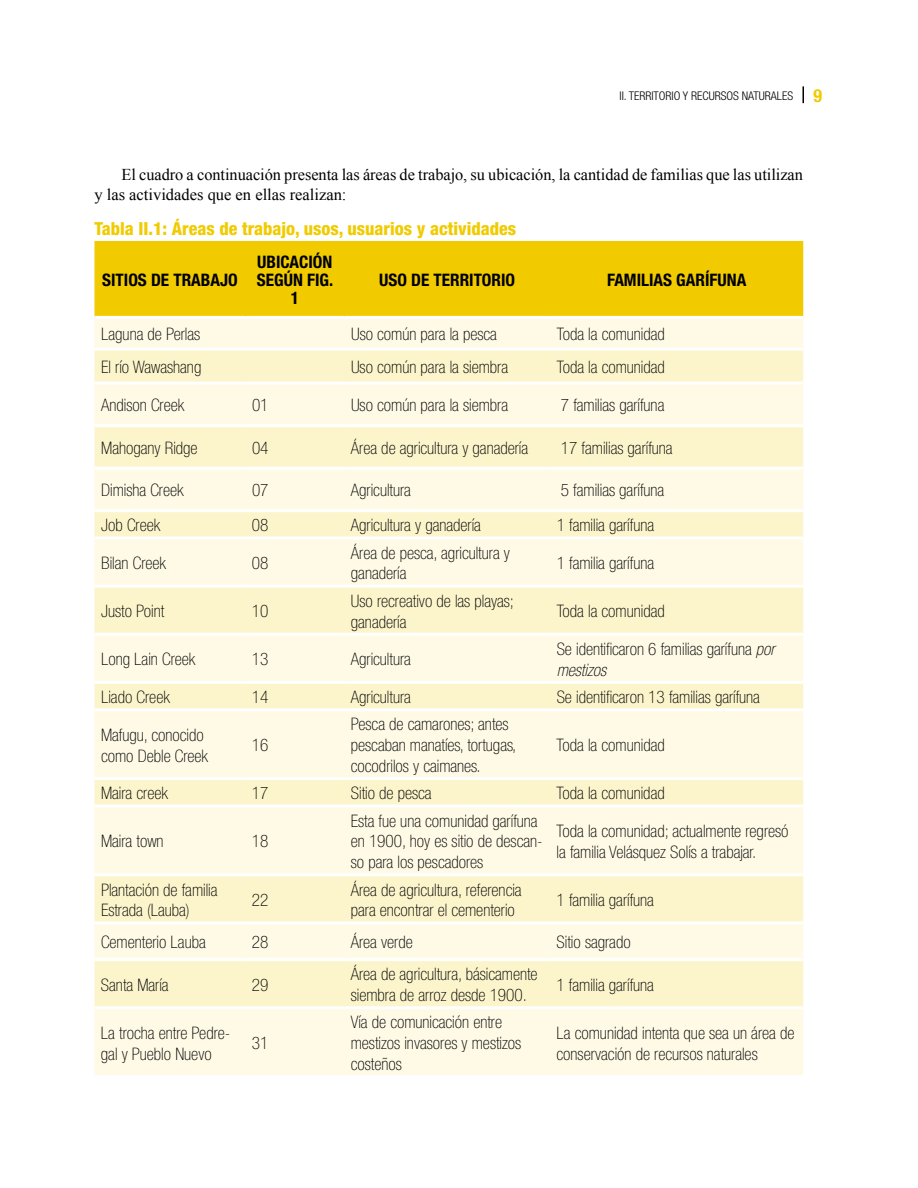
<style>
.page{position:relative;width:918px;height:1188px;background:#fff}
.page>*{position:absolute;margin:0;border:0;box-sizing:border-box;transform-origin:0 0}
.t1{font:800 condensed 18px "Helvetica Neue";color:#f1cb00}
.t2{font:100 condensed 17.25px/20.7px "Helvetica Neue";color:#000}
.t3{font:700 condensed 17.25px "Helvetica Neue";color:#000}
.t4{font:16.5px/19.8px "Times New Roman";color:#000}
.t5{font:300 condensed 12px "Helvetica Neue";color:#000}
.s1{font-weight:700;font-size:18px;color:#f1cb00}
.s2{font-style:italic}
</style>
<div class="page">
<svg style="left:802px;top:86px;width:2px;height:17px"></svg>
<div style="left:94px;top:241px;width:709px;height:75px;background:#f1cb00"></div>
<div style="left:94px;top:319px;width:709px;height:756px;background:#fefae6"></div>
<svg style="left:94px;top:351px;width:709px;height:655px;background:#fdf7da"></svg>
<hr style="left:94px;top:348px;width:151px;height:3px;background:#fff">
<hr style="left:245px;top:348px;width:99px;height:3px;background:#fff">
<hr style="left:344px;top:348px;width:206px;height:3px;background:#fff">
<hr style="left:550px;top:348px;width:253px;height:3px;background:#fff">
<hr style="left:94px;top:382px;width:151px;height:3px;background:#fff">
<hr style="left:245px;top:382px;width:99px;height:3px;background:#fff">
<hr style="left:344px;top:382px;width:206px;height:3px;background:#fff">
<hr style="left:550px;top:382px;width:253px;height:3px;background:#fff">
<hr style="left:94px;top:424px;width:151px;height:3px;background:#fff">
<hr style="left:245px;top:424px;width:99px;height:3px;background:#fff">
<hr style="left:344px;top:424px;width:206px;height:3px;background:#fff">
<hr style="left:550px;top:424px;width:253px;height:3px;background:#fff">
<hr style="left:94px;top:467px;width:151px;height:3px;background:#fff">
<hr style="left:245px;top:467px;width:99px;height:3px;background:#fff">
<hr style="left:344px;top:467px;width:206px;height:3px;background:#fff">
<hr style="left:550px;top:467px;width:253px;height:3px;background:#fff">
<hr style="left:94px;top:509px;width:151px;height:3px;background:#fff">
<hr style="left:245px;top:509px;width:99px;height:3px;background:#fff">
<hr style="left:344px;top:509px;width:206px;height:3px;background:#fff">
<hr style="left:550px;top:509px;width:253px;height:3px;background:#fff">
<hr style="left:94px;top:537px;width:151px;height:3px;background:#fff">
<hr style="left:245px;top:537px;width:99px;height:3px;background:#fff">
<hr style="left:344px;top:537px;width:206px;height:3px;background:#fff">
<hr style="left:550px;top:537px;width:253px;height:3px;background:#fff">
<hr style="left:94px;top:585px;width:151px;height:3px;background:#fff">
<hr style="left:245px;top:585px;width:99px;height:3px;background:#fff">
<hr style="left:344px;top:585px;width:206px;height:3px;background:#fff">
<hr style="left:550px;top:585px;width:253px;height:3px;background:#fff">
<hr style="left:94px;top:633px;width:151px;height:3px;background:#fff">
<hr style="left:245px;top:633px;width:99px;height:3px;background:#fff">
<hr style="left:344px;top:633px;width:206px;height:3px;background:#fff">
<hr style="left:550px;top:633px;width:253px;height:3px;background:#fff">
<hr style="left:94px;top:681px;width:151px;height:3px;background:#fff">
<hr style="left:245px;top:681px;width:99px;height:3px;background:#fff">
<hr style="left:344px;top:681px;width:206px;height:3px;background:#fff">
<hr style="left:550px;top:681px;width:253px;height:3px;background:#fff">
<hr style="left:94px;top:708px;width:151px;height:3px;background:#fff">
<hr style="left:245px;top:708px;width:99px;height:3px;background:#fff">
<hr style="left:344px;top:708px;width:206px;height:3px;background:#fff">
<hr style="left:550px;top:708px;width:253px;height:3px;background:#fff">
<hr style="left:94px;top:777px;width:151px;height:3px;background:#fff">
<hr style="left:245px;top:777px;width:99px;height:3px;background:#fff">
<hr style="left:344px;top:777px;width:206px;height:3px;background:#fff">
<hr style="left:550px;top:777px;width:253px;height:3px;background:#fff">
<hr style="left:94px;top:873px;width:151px;height:3px;background:#fff">
<hr style="left:245px;top:873px;width:99px;height:3px;background:#fff">
<hr style="left:344px;top:873px;width:206px;height:3px;background:#fff">
<hr style="left:550px;top:873px;width:253px;height:3px;background:#fff">
<hr style="left:94px;top:921px;width:151px;height:3px;background:#fff">
<hr style="left:245px;top:921px;width:99px;height:3px;background:#fff">
<hr style="left:344px;top:921px;width:206px;height:3px;background:#fff">
<hr style="left:550px;top:921px;width:253px;height:3px;background:#fff">
<hr style="left:94px;top:958px;width:151px;height:3px;background:#fff">
<hr style="left:245px;top:958px;width:99px;height:3px;background:#fff">
<hr style="left:344px;top:958px;width:206px;height:3px;background:#fff">
<hr style="left:550px;top:958px;width:253px;height:3px;background:#fff">
<hr style="left:94px;top:804px;width:151px;height:3px;background:#fff">
<hr style="left:245px;top:804px;width:99px;height:3px;background:#fff">
<hr style="left:344px;top:804px;width:206px;height:3px;background:#fff">
<hr style="left:550px;top:804px;width:253px;height:3px;background:#fff">
<hr style="left:94px;top:1006px;width:151px;height:3px;background:#fff">
<hr style="left:245px;top:1006px;width:99px;height:3px;background:#fff">
<hr style="left:344px;top:1006px;width:206px;height:3px;background:#fff">
<hr style="left:550px;top:1006px;width:253px;height:3px;background:#fff">
<p class="t5" style="left:620px;top:88px;width:204px">II. TERRITORIO Y RECURSOS NATURALES <span class="s1">9</span></p>
<p class="t4" style="left:94px;top:165px;width:710px;text-indent:27px">El cuadro a continuación presenta las áreas de trabajo, su ubicación, la cantidad de familias que las utilizan y las actividades que en ellas realizan:</p>
<p class="t1" style="left:94px;top:217px;width:423px">Tabla II.1: Áreas de trabajo, usos, usuarios y actividades</p>
<p class="t3" style="left:102px;top:269px;width:17px">SITIOS</p>
<p class="t3" style="left:151px;top:269px;width:33px">DE TRABAJO</p>
<p class="t3" style="left:257px;top:251px;width:18px">UBICACI</p>
<p class="t3" style="left:313px;top:251px;width:19px">ÓN</p>
<p class="t3" style="left:257px;top:269px;width:78px">SEGÚNFIG.</p>
<p class="t3" style="left:291px;top:287px;width:10px">1</p>
<p class="t3" style="left:379px;top:269px;width:64px">USODETERRITORIO</p>
<p class="t3" style="left:607px;top:269px;width:17px">FAMILIAS</p>
<p class="t3" style="left:676px;top:269px;width:10px">GARÍFUNA</p>
<p class="t2" style="left:101px;top:324px;width:100px">Laguna de Perlas</p>
<p class="t2" style="left:351px;top:324px;width:147px">Uso común para la pesca</p>
<p class="t2" style="left:557px;top:324px;width:110px">Toda la comunidad</p>
<p class="t2" style="left:101px;top:356px;width:102px">El río Wawashang</p>
<p class="t2" style="left:351px;top:356px;width:159px">Uso común para la siembra</p>
<p class="t2" style="left:557px;top:356px;width:110px">Toda la comunidad</p>
<p class="t2" style="left:101px;top:395px;width:85px">Andison Creek</p>
<p class="t2" style="left:252px;top:395px;width:18px">01</p>
<p class="t2" style="left:351px;top:395px;width:159px">Uso común para la siembra</p>
<p class="t2" style="left:561px;top:395px;width:105px">7 familias garífuna</p>
<p class="t2" style="left:101px;top:437px;width:98px">Mahogany Ridge</p>
<p class="t2" style="left:252px;top:437px;width:18px">04</p>
<p class="t2" style="left:351px;top:437px;width:179px">Área de agricultura y ganadería</p>
<p class="t2" style="left:561px;top:437px;width:113px">17 familias garífuna</p>
<p class="t2" style="left:101px;top:480px;width:84px">Dimisha Creek</p>
<p class="t2" style="left:252px;top:480px;width:18px">07</p>
<p class="t2" style="left:351px;top:480px;width:62px">Agricultura</p>
<p class="t2" style="left:561px;top:480px;width:105px">5 familias garífuna</p>
<p class="t2" style="left:101px;top:515px;width:61px">Job Creek</p>
<p class="t2" style="left:252px;top:515px;width:18px">08</p>
<p class="t2" style="left:351px;top:515px;width:131px">Agricultura y ganadería</p>
<p class="t2" style="left:557px;top:515px;width:99px">1 familia garífuna</p>
<p class="t2" style="left:101px;top:553px;width:67px">Bilan Creek</p>
<p class="t2" style="left:252px;top:553px;width:18px">08</p>
<p class="t2" style="left:351px;top:542px;width:161px">Área de pesca, agricultura y ganadería</p>
<p class="t2" style="left:557px;top:553px;width:99px">1 familia garífuna</p>
<p class="t2" style="left:101px;top:601px;width:65px">Justo Point</p>
<p class="t2" style="left:252px;top:601px;width:18px">10</p>
<p class="t2" style="left:351px;top:590px;width:165px">Uso recreativo de las playas; ganadería</p>
<p class="t2" style="left:557px;top:601px;width:110px">Toda la comunidad</p>
<p class="t2" style="left:101px;top:649px;width:96px">Long Lain Creek</p>
<p class="t2" style="left:252px;top:649px;width:18px">13</p>
<p class="t2" style="left:351px;top:649px;width:62px">Agricultura</p>
<p class="t2" style="left:557px;top:638px;width:220px">Se identificaron 6 familias garífuna <span class="s2">por mestizos</span></p>
<p class="t2" style="left:101px;top:687px;width:70px">Liado Creek</p>
<p class="t2" style="left:252px;top:687px;width:18px">14</p>
<p class="t2" style="left:351px;top:687px;width:62px">Agricultura</p>
<p class="t2" style="left:557px;top:687px;width:205px">Se identificaron 13 familias garífuna</p>
<p class="t2" style="left:101px;top:724px;width:109px">Mafugu, conocido como Deble Creek</p>
<p class="t2" style="left:252px;top:735px;width:18px">16</p>
<p class="t2" style="left:351px;top:714px;width:167px">Pesca de camarones; antes pescaban manatíes, tortugas, cocodrilos y caimanes.</p>
<p class="t2" style="left:557px;top:735px;width:110px">Toda la comunidad</p>
<p class="t2" style="left:101px;top:783px;width:69px">Maira creek</p>
<p class="t2" style="left:252px;top:783px;width:18px">17</p>
<p class="t2" style="left:351px;top:783px;width:82px">Sitio de pesca</p>
<p class="t2" style="left:557px;top:783px;width:110px">Toda la comunidad</p>
<p class="t2" style="left:101px;top:831px;width:64px">Maira town</p>
<p class="t2" style="left:252px;top:831px;width:18px">18</p>
<p class="t2" style="left:351px;top:810px;width:193px">Esta fue una comunidad garífuna en 1900, hoy es sitio de descan&shy;so para los pescadores</p>
<p class="t2" style="left:557px;top:820px;width:233px">Toda la comunidad; actualmente regresó la familia Velásquez Solís a trabajar.</p>
<p class="t2" style="left:101px;top:879px;width:118px">Plantación de familia<br>Estrada (Lauba)</p>
<p class="t2" style="left:252px;top:889px;width:18px">22</p>
<p class="t2" style="left:351px;top:879px;width:172px">Área de agricultura, referencia para encontrar el cementerio</p>
<p class="t2" style="left:557px;top:889px;width:99px">1 familia garífuna</p>
<p class="t2" style="left:101px;top:932px;width:106px">Cementerio Lauba</p>
<p class="t2" style="left:252px;top:932px;width:18px">28</p>
<p class="t2" style="left:351px;top:932px;width:63px">Área verde</p>
<p class="t2" style="left:557px;top:932px;width:76px">Sitio sagrado</p>
<p class="t2" style="left:101px;top:974px;width:69px">Santa María</p>
<p class="t2" style="left:252px;top:974px;width:18px">29</p>
<p class="t2" style="left:351px;top:964px;width:188px">Área de agricultura, básicamente siembra de arroz desde 1900.</p>
<p class="t2" style="left:557px;top:974px;width:99px">1 familia garífuna</p>
<p class="t2" style="left:101px;top:1022px;width:131px">La trocha entre Pedre&shy;gal y Pueblo Nuevo</p>
<p class="t2" style="left:252px;top:1033px;width:18px">31</p>
<p class="t2" style="left:351px;top:1012px;width:172px">Vía de comunicación entre mestizos invasores y mestizos costeños</p>
<p class="t2" style="left:557px;top:1022px;width:239px">La comunidad intenta que sea un área de conservación de recursos naturales</p>
</div>
